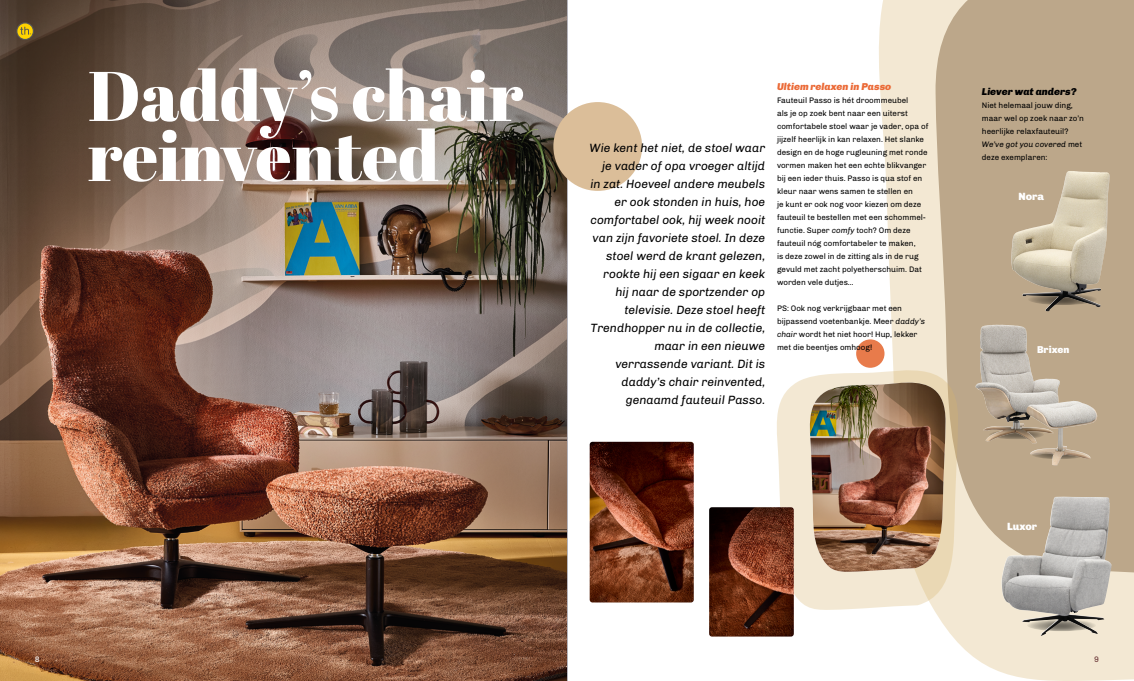
<style>
.page{position:relative;width:1134px;height:681px;background:#fff}
.page>*{position:absolute;margin:0;border:0;box-sizing:border-box;transform-origin:0 0}
.t1{font:70px/60px "Abril Fatface";color:#fff}
.t2{font:italic 12px/18px "Chivo";color:#000;text-align:right}
.t3{font:900 10.5px "Chivo";color:#fff}
.t4{font:italic 900 10px "Chivo";color:#eb6a37}
.t5{font:italic 900 10px "Chivo";color:#000}
.t6{font:900 10px "Chivo";color:#fff}
.t7{font:8px/13px "Chivo";color:#000}
.t8{font:8px "Chivo";color:#fff}
.t9{font:8px "Chivo";color:#693536}
.s1{font-style:italic}
</style>
<div class="page">
<svg style="left:876px;top:0;width:258px;height:680px;background:#d0c1a9"></svg>
<hr style="left:567px;top:0;width:1px;height:680px;background:#6c6a77">
<img style="left:0;top:0;width:567px;height:680px">
<div style="left:856px;top:339px;width:28px;height:28px;background:#e87b4b;border-radius:50%"></div>
<svg style="left:16px;top:22px;width:18px;height:18px"></svg>
<svg style="left:17px;top:23px;width:16px;height:16px"></svg>
<svg style="left:20px;top:27px;width:11px;height:8px"></svg>
<div style="left:553px;top:102px;width:89px;height:89px;background:#dbbe99;border-radius:50%"></div>
<img style="left:1001px;top:496px;width:103px;height:139px">
<svg style="left:1028px;top:293px;width:69px;height:12px"></svg>
<img style="left:1011px;top:171px;width:58px;height:118px">
<svg style="left:989px;top:429px;width:55px;height:10px"></svg>
<svg style="left:1031px;top:449px;width:56px;height:10px"></svg>
<img style="left:975px;top:324px;width:39px;height:98px">
<img style="left:590px;top:441px;width:104px;height:161px">
<svg style="left:777px;top:362px;width:182px;height:248px;background:#f0e4cf"></svg>
<svg style="left:804px;top:372px;width:142px;height:199px;background:#f2e6cf"></svg>
<img style="left:809px;top:382px;width:137px;height:189px">
<img style="left:709px;top:507px;width:85px;height:129px">
<h1 class="t1" style="left:88px;top:64px;width:437px">Daddy’s chair reinvented</h1>
<p class="t8" style="left:35px;top:653px;width:6px">8</p>
<p class="t2" style="left:589px;top:138px;width:177px">Wie kent het niet, de stoel waar je vader of opa vroeger altijd in zat. Hoeveel andere meubels er ook stonden in huis, hoe comfortabel ook, hij week nooit van zijn favoriete stoel. In deze stoel werd de krant gelezen, rookte hij een sigaar en keek hij naar de sportzender op televisie. Deze stoel heeft<br>Trendhopper nu in de collectie, maar in een nieuwe verrassende variant. Dit is daddy’s chair reinvented, genaamd fauteuil Passo.</p>
<p class="t4" style="left:777px;top:78px;width:116px">Ultiem relaxen in Passo</p>
<p class="t7" style="left:777px;top:93px;width:153px">Fauteuil Passo is hét droommeubel<br>als je op zoek bent naar een uiterst comfortabele stoel waar je vader, opa of jijzelf heerlijk in kan relaxen. Het slanke design en de hoge rugleuning met ronde vormen maken het een echte blikvanger bij een ieder thuis. Passo is qua stof en kleur naar wens samen te stellen en<br>je kunt er ook nog voor kiezen om deze fauteuil te bestellen met een schommel&shy;functie. Super <span class="s1">comfy</span> toch? Om deze fauteuil nóg comfortabeler te maken,<br>is deze zowel in de zitting als in de rug gevuld met zacht polyetherschuim. Dat worden vele dutjes…</p>
<p class="t7" style="left:777px;top:301px;width:150px">PS: Ook nog verkrijgbaar met een bijpassend voetenbankje. Meer <span class="s1">daddy’s chair</span> wordt het niet hoor! Hup, lekker met die beentjes omhoog!</p>
<p class="t5" style="left:982px;top:83px;width:96px">Liever wat anders?</p>
<p class="t7" style="left:982px;top:98px;width:104px">Niet helemaal jouw ding, maar wel op zoek naar zo’n heerlijke relaxfauteuil?<br><span class="s1">We’ve got you covered</span> met deze exemplaren:</p>
<h3 class="t3" style="left:1018px;top:188px;width:27px">Nora</h3>
<p class="t6" style="left:1037px;top:341px;width:34px">Brixen</p>
<h3 class="t3" style="left:1007px;top:517px;width:32px">Luxor</h3>
<p class="t9" style="left:1094px;top:653px;width:6px">9</p>
</div>
